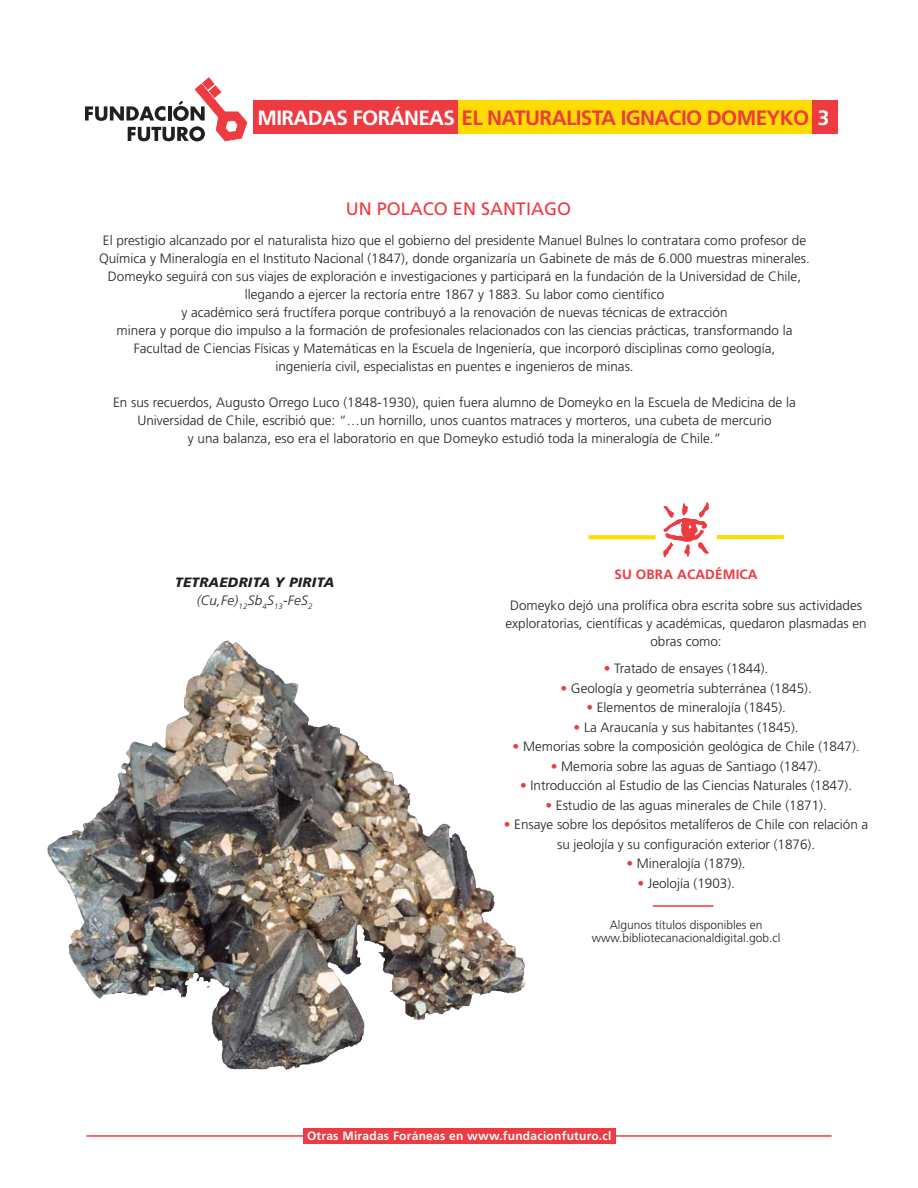
<style>
.page{position:relative;width:918px;height:1188px;background:#fff}
.page>*{position:absolute;margin:0;border:0;box-sizing:border-box;transform-origin:0 0}
.t1{font:700 20.7px "Frutiger";letter-spacing:-.03em;color:#ee3a41}
.t2{font:18px "Frutiger";color:#ee3a41}
.Bajada{font:300 13.5px/18px "Frutiger";color:#231f20;text-align:center}
.t3{font:italic 300 13.5px "Frutiger";letter-spacing:.02em;color:#231f20}
.t4{font:italic 900 13.5px "Frutiger";letter-spacing:.02em;color:#231f20}
.Bajada-2{font:700 13.5px "Frutiger";letter-spacing:.01em;color:#ee3a41}
.Bajada-3{font:300 12px "Frutiger";color:#231f20}
.Bajada-4{font:700 12px "Frutiger";letter-spacing:.02em;color:#fff}
.s1{color:#fff}
.s2{color:#ee3a41}
</style>
<div class="page">
<hr style="left:86px;top:1135px;width:746px;height:2px;background:#ee3a41">
<svg style="left:663px;top:502px;width:46px;height:55px"></svg>
<hr style="left:717px;top:535px;width:67px;height:4px;background:#ffdc01">
<svg style="left:589px;top:535px;width:66px;height:4px"></svg>
<hr style="left:653px;top:905px;width:61px;height:2px;background:#ee3a41">
<img style="left:47px;top:640px;width:479px;height:430px">
<div style="left:812px;top:100px;width:26px;height:34px;background:#ee3a41"></div>
<svg style="left:85px;top:78px;width:162px;height:63px"></svg>
<div style="left:254px;top:100px;width:204px;height:34px;background:#ee3a41"></div>
<div style="left:458px;top:100px;width:354px;height:34px;background:#ffdc01"></div>
<div style="left:303px;top:1128px;width:312px;height:16px;background:#ee3a41"></div>
<p class="t1" style="left:257px;top:105px;width:573px"><span class="s1">MIRADAS FORÁNEAS</span> EL NATURALISTA IGNACIO DOMEYKO <span class="s1">3</span></p>
<p class="t2" style="left:346px;top:198px;width:227px">UN POLACO EN SANTIAGO</p>
<p class="Bajada" style="left:99px;top:232px;width:712px">El prestigio alcanzado por el naturalista hizo que el gobierno del presidente Manuel Bulnes lo contratara como profesor de Química y Mineralogía en el Instituto Nacional (1847), donde organizaría un Gabinete de más de 6.000 muestras minerales.<br>Domeyko seguirá con sus viajes de exploración e investigaciones y participará en la fundación de la Universidad de Chile, llegando a ejercer la rectoría entre 1867 y 1883. Su labor como científico</p>
<p class="Bajada" style="left:181px;top:304px;width:548px">y académico será fructífera porque contribuyó a la renovación de nuevas técnicas de extracción</p>
<p class="Bajada" style="left:117px;top:322px;width:677px">minera y porque dio impulso a la formación de profesionales relacionados con las ciencias prácticas, transformando la<br>Facultad de Ciencias Físicas y Matemáticas en la Escuela de Ingeniería, que incorporó disciplinas como geología,</p>
<p class="Bajada" style="left:275px;top:358px;width:360px">ingeniería civil, especialistas en puentes e ingenieros de minas.</p>
<p class="Bajada" style="left:113px;top:394px;width:684px">En sus recuerdos, Augusto Orrego Luco (1848-1930), quien fuera alumno de Domeyko en la Escuela de Medicina de la<br>Universidad de Chile, escribió que: “…un hornillo, unos cuantos matraces y morteros, una cubeta de mercurio</p>
<p class="Bajada" style="left:188px;top:430px;width:535px">y una balanza, eso era el laboratorio en que Domeyko estudió toda la mineralogía de Chile.”</p>
<p class="t4" style="left:175px;top:574px;width:160px">TETRAEDRITA Y PIRITA</p>
<p class="t3" style="left:197px;top:592px;width:117px">(Cu,Fe)<sub>12</sub>Sb<sub>4</sub>S<sub>13</sub>-FeS<sub>2</sub></p>
<p class="Bajada-2" style="left:615px;top:566px;width:145px">SU OBRA ACADÉMICA</p>
<p class="Bajada" style="left:505px;top:597px;width:363px">Domeyko dejó una prolífica obra escrita sobre sus actividades exploratorias, científicas y académicas, quedaron plasmadas en obras como:</p>
<p class="Bajada" style="left:604px;top:660px;width:166px"><span class="s2">•</span> Tratado de ensayes (1844).</p>
<p class="Bajada" style="left:560px;top:679px;width:253px"><span class="s2">•</span> Geología y geometría subterránea (1845).</p>
<p class="Bajada" style="left:586px;top:699px;width:201px"><span class="s2">•</span> Elementos de mineralojía (1845).</p>
<p class="Bajada" style="left:574px;top:718px;width:227px"><span class="s2">•</span> La Araucanía y sus habitantes (1845).</p>
<p class="Bajada" style="left:513px;top:738px;width:349px"><span class="s2">•</span> Memorias sobre la composición geológica de Chile (1847).</p>
<p class="Bajada" style="left:551px;top:757px;width:272px"><span class="s2">•</span> Memoria sobre las aguas de Santiago (1847).</p>
<p class="Bajada" style="left:520px;top:777px;width:334px"><span class="s2">•</span> Introducción al Estudio de las Ciencias Naturales (1847).</p>
<p class="Bajada" style="left:545px;top:796px;width:283px"><span class="s2">•</span> Estudio de las aguas minerales de Chile (1871).</p>
<p class="Bajada" style="left:504px;top:815px;width:366px;line-height:19.5px"><span class="s2">•</span> Ensaye sobre los depósitos metalíferos de Chile con relación a su jeolojía y su configuración exterior (1876).</p>
<p class="Bajada" style="left:626px;top:855px;width:121px"><span class="s2">•</span> Mineralojía (1879).</p>
<p class="Bajada" style="left:637px;top:874px;width:99px"><span class="s2">•</span> Jeolojía (1903).</p>
<p class="Bajada-3" style="left:610px;top:918px;width:154px">Algunos títulos disponibles en</p>
<p class="Bajada-3" style="left:592px;top:931px;width:190px">www.bibliotecanacionaldigital.gob.cl</p>
<p class="Bajada-4" style="left:307px;top:1129px;width:306px">Otras Miradas Foráneas en www.fundacionfuturo.cl</p>
</div>
